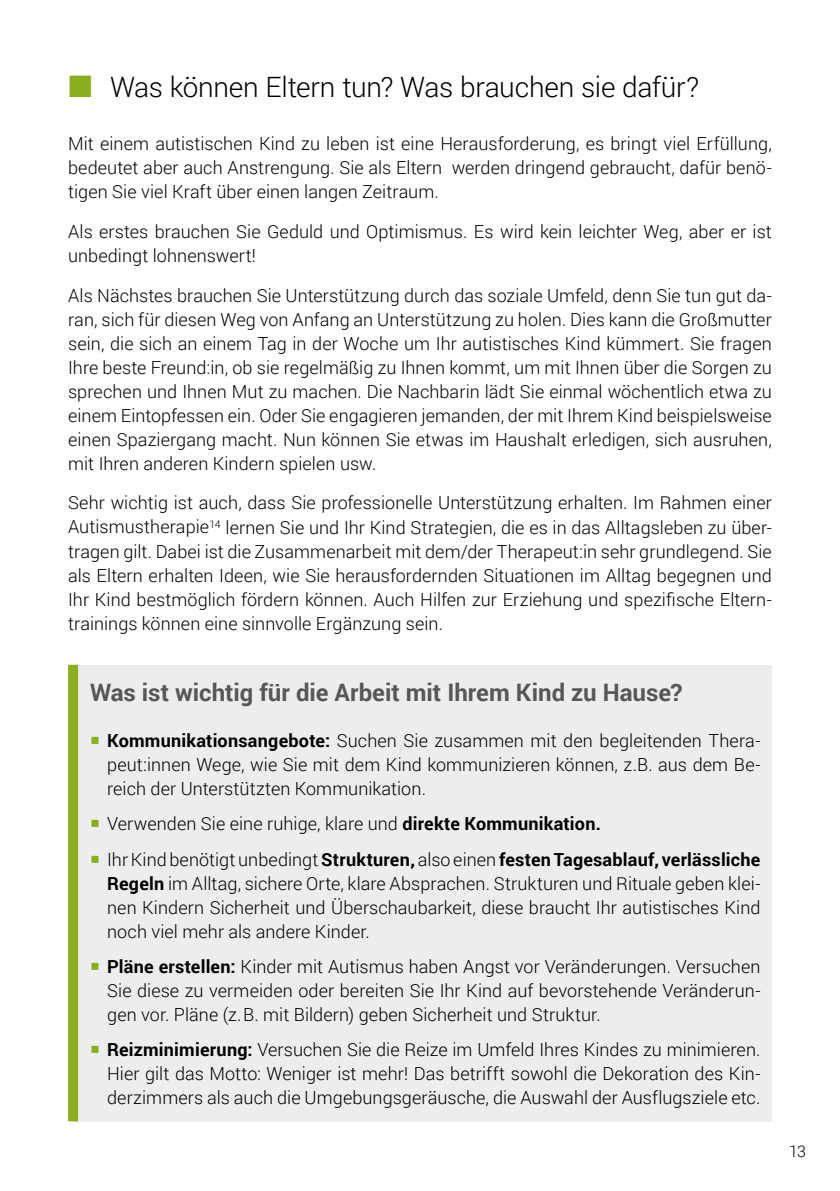
<style>
.page{position:relative;width:840px;height:1191px;background:#fff}
.page>*{position:absolute;margin:0;border:0;box-sizing:border-box;transform-origin:0 0}
.t1{font:300 28px "Roboto";letter-spacing:-.01em;color:#000}
.t2{font:700 24px "Roboto";color:#575756}
.t3{font:300 18px/24px "Roboto";letter-spacing:.005em;color:#000;text-align:justify}
.t4{font:300 16px "Roboto";color:#000}
.s1{font-weight:700}
</style>
<div class="page">
<div style="left:73px;top:665px;width:698px;height:456px;background:#ededed"></div>
<div style="left:68px;top:665px;width:10px;height:456px;background:#8bae1f"></div>
<h1 class="t1" style="left:110px;top:68px;width:590px">Was können Eltern tun? Was brauchen sie dafür?</h1>
<p class="t3" style="left:68px;top:131px;width:704px">Mit einem autistischen Kind zu leben ist eine Herausforderung, es bringt viel Erfüllung, bedeutet aber auch Anstrengung. Sie als Eltern werden dringend gebraucht, dafür benö&shy;tigen Sie viel Kraft über einen langen Zeitraum.</p>
<p class="t3" style="left:68px;top:219px;width:705px">Als erstes brauchen Sie Geduld und Optimismus. Es wird kein leichter Weg, aber er ist unbedingt lohnenswert!</p>
<p class="t3" style="left:68px;top:282px;width:705px">Als Nächstes brauchen Sie Unterstützung durch das soziale Umfeld, denn Sie tun gut da&shy;ran, sich für diesen Weg von Anfang an Unterstützung zu holen. Dies kann die Großmutter sein, die sich an einem Tag in der Woche um Ihr autistisches Kind kümmert. Sie fragen Ihre beste Freund:in, ob sie regelmäßig zu Ihnen kommt, um mit Ihnen über die Sorgen zu sprechen und Ihnen Mut zu machen. Die Nachbarin lädt Sie einmal wöchentlich etwa zu einem Eintopfessen ein. Oder Sie engagieren jemanden, der mit Ihrem Kind beispielsweise einen Spaziergang macht. Nun können Sie etwas im Haushalt erledigen, sich ausruhen, mit Ihren anderen Kindern spielen usw.</p>
<p class="t3" style="left:68px;top:490px;width:705px">Sehr wichtig ist auch, dass Sie professionelle Unterstützung erhalten. Im Rahmen einer Autismustherapie<sup>14</sup> lernen Sie und Ihr Kind Strategien, die es in das Alltagsleben zu über&shy;tragen gilt. Dabei ist die Zusammenarbeit mit dem/der Therapeut:in sehr grundlegend. Sie als Eltern erhalten Ideen, wie Sie herausfordernden Situationen im Alltag begegnen und Ihr Kind bestmöglich fördern können. Auch Hilfen zur Erziehung und spezifische Eltern&shy;trainings können eine sinnvolle Ergänzung sein.</p>
<h2 class="t2" style="left:90px;top:676px;width:593px">Was ist wichtig für die Arbeit mit Ihrem Kind zu Hause?</h2>
<p class="t3" style="left:107px;top:728px;width:654px"><span class="s1">Kommunikationsangebote:</span> Suchen Sie zusammen mit den begleitenden Thera&shy;peut:innen Wege, wie Sie mit dem Kind kommunizieren können, z.B. aus dem Be&shy;reich der Unterstützten Kommunikation.</p>
<p class="t3" style="left:107px;top:805px;width:654px;line-height:35.4px">Verwenden Sie eine ruhige, klare und <span class="s1">direkte Kommunikation.<br></span>Ihr Kind benötigt unbedingt <span class="s1">Strukturen,</span> also einen <span class="s1">festen Tagesablauf, verlässliche</span></p>
<p class="t3" style="left:107px;top:870px;width:654px"><span class="s1">Regeln</span> im Alltag, sichere Orte, klare Absprachen. Strukturen und Rituale geben klei&shy;nen Kindern Sicherheit und Überschaubarkeit, diese braucht Ihr autistisches Kind noch viel mehr als andere Kinder.</p>
<p class="t3" style="left:107px;top:954px;width:654px"><span class="s1">Pläne erstellen:</span> Kinder mit Autismus haben Angst vor Veränderungen. Versuchen Sie diese zu vermeiden oder bereiten Sie Ihr Kind auf bevorstehende Veränderun&shy;gen vor. Pläne (z. B. mit Bildern) geben Sicherheit und Struktur.</p>
<p class="t3" style="left:107px;top:1037px;width:654px"><span class="s1">Reizminimierung:</span> Versuchen Sie die Reize im Umfeld Ihres Kindes zu minimieren.<br>Hier gilt das Motto: Weniger ist mehr! Das betrifft sowohl die Dekoration des Kin&shy;derzimmers als auch die Umgebungsgeräusche, die Auswahl der Ausflugsziele etc.</p>
<p class="t4" style="left:788px;top:1140px;width:18px">13</p>
</div>
